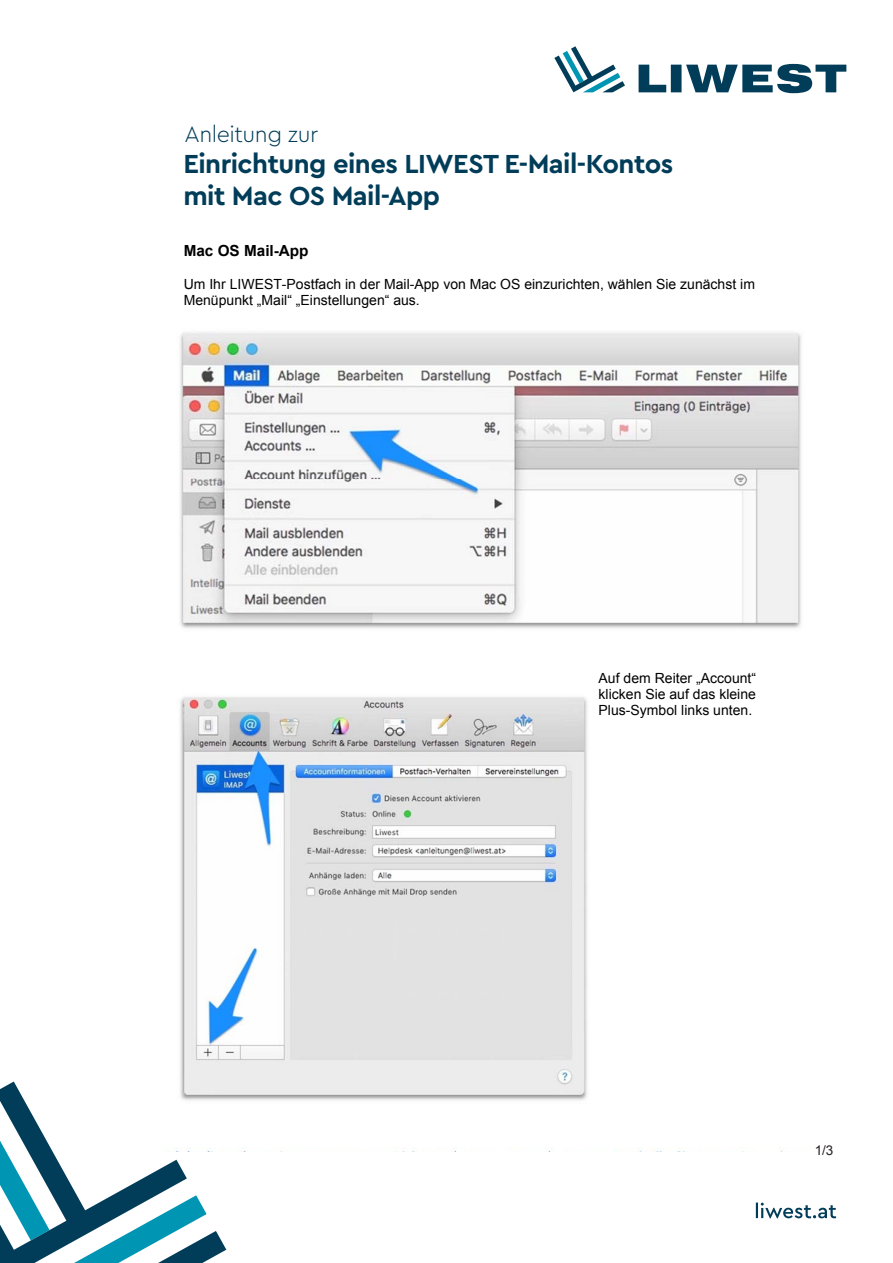
<style>
.page{position:relative;width:893px;height:1263px;background:#fff}
.page>*{position:absolute;margin:0;border:0;box-sizing:border-box;transform-origin:0 0}
.t1{font:700 27.3px/32.8px "Cera PRO";letter-spacing:-.02em;color:#013d59}
.t2{font:300 23.1px "Cera PRO";letter-spacing:-.02em;color:#013d59}
.t3{font:700 15.3px "Arial";color:#000}
.t4{font:13.95px/16px "Arial";color:#000}
.t5{font:13.5px "Arial";color:#231f20}
</style>
<div class="page">
<img style="left:180px;top:332px;width:622px;height:297px">
<img style="left:180px;top:696px;width:408px;height:405px">
<svg style="left:0;top:1081px;width:226px;height:182px"></svg>
<svg style="left:639px;top:64px;width:207px;height:29px"></svg>
<svg style="left:554px;top:46px;width:71px;height:46px"></svg>
<svg style="left:756px;top:1202px;width:80px;height:16px"></svg>
<h2 class="t2" style="left:184px;top:119px;width:135px">Anleitung zur</h2>
<h1 class="t1" style="left:183px;top:146px;width:491px">Einrichtung eines LIWEST E-Mail-Kontos mit Mac OS Mail-App</h1>
<p class="t3" style="left:184px;top:241px;width:126px">Mac OS Mail-App</p>
<p class="t4" style="left:184px;top:276px;width:573px">Um Ihr LIWEST-Postfach in der Mail-App von Mac OS einzurichten, wählen Sie zunächst im<br>Menüpunkt „Mail“ „Einstellungen“ aus.</p>
<p class="t4" style="left:599px;top:670px;width:159px;text-align:justify">Auf dem Reiter „Account“ klicken Sie auf das kleine Plus-Symbol links unten.</p>
<p class="t5" style="left:815px;top:1141px;width:20px">1/3</p>
</div>
